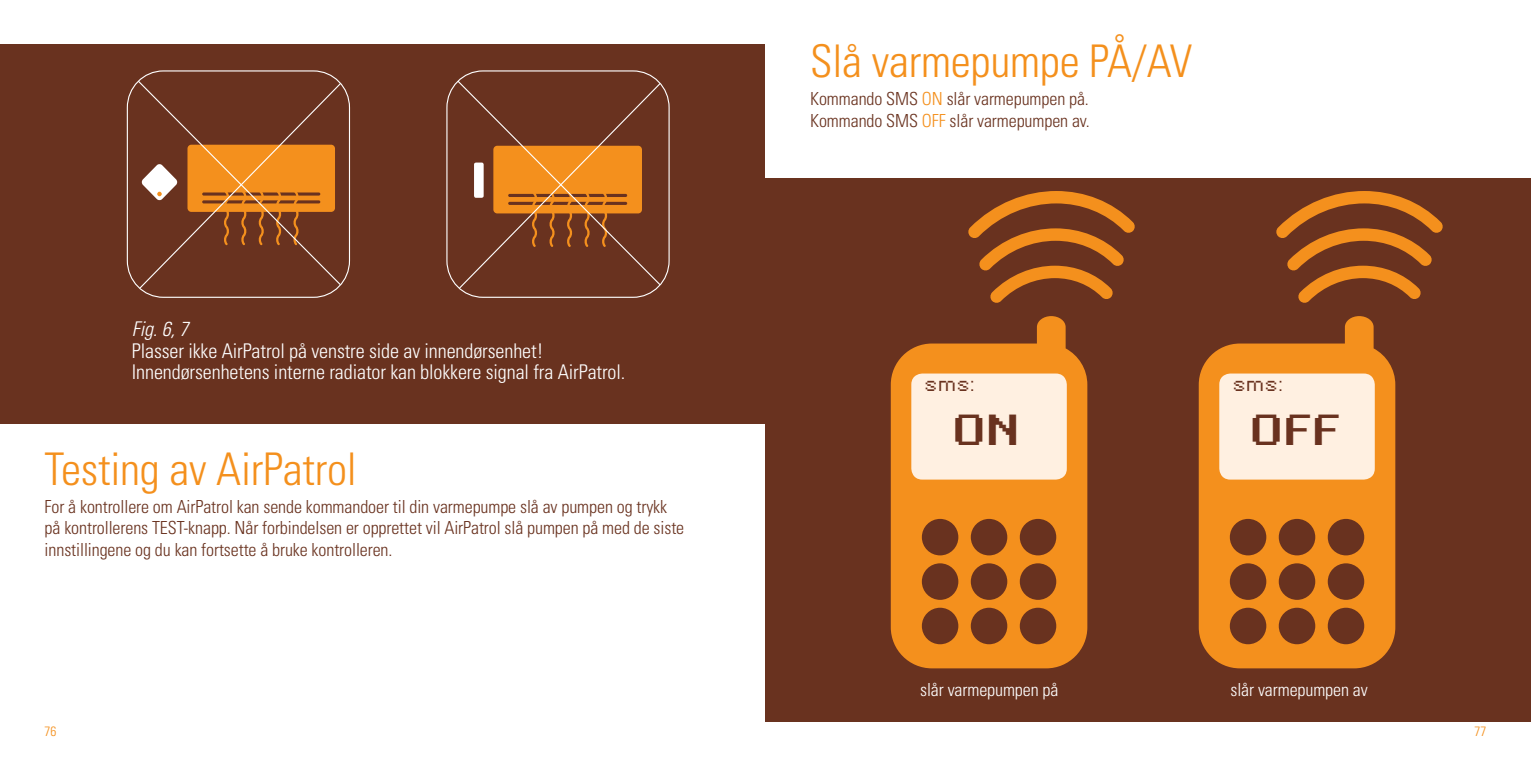
<style>
.page{position:relative;width:1531px;height:766px;background:#fff}
.page>*{position:absolute;margin:0;border:0;box-sizing:border-box;transform-origin:0 0}
.t1{font:300 condensed 45px "Univers LT Std";letter-spacing:-.005em;color:#f4901d}
.t2{font:27px "Grixel Kyrou 9 Regular Bold Xtnd";color:#69321f}
.t3{font:300 condensed 20.25px/21.6px "Univers LT Std";letter-spacing:-.005em;color:#fff}
.t4{font:italic 300 condensed 20.25px "Univers LT Std";color:#fff}
.t5{font:300 condensed 18px/21.6px "Univers LT Std";letter-spacing:-.005em;color:#69321f}
.t6{font:300 condensed 18px "Univers LT Std";letter-spacing:-.005em;color:#fff}
.t7{font:13.5px "Grixel Kyrou 9 Regular Xtnd";color:#69321f}
.t8{font:300 condensed 13.5px "Univers LT Std";color:#f4901d}
.s1{color:#f4901d}
</style>
<div class="page">
<div style="left:0;top:45px;width:765px;height:379px;background:#69321f"></div>
<svg style="left:137px;top:80px;width:205px;height:209px"></svg>
<div style="left:127px;top:70px;width:223px;height:228px;border:1px solid #fff;border-radius:36px"></div>
<svg style="left:456px;top:80px;width:205px;height:209px"></svg>
<div style="left:446px;top:70px;width:224px;height:228px;border:1px solid #fff;border-radius:36px"></div>
<div style="left:765px;top:178px;width:766px;height:543px;background:#69321f"></div>
<svg style="left:891px;top:316px;width:196px;height:352px;fill:#f4901d"></svg>
<svg style="left:968px;top:191px;width:167px;height:112px"></svg>
<div style="left:911px;top:373px;width:156px;height:106px;background:#fff0e1;border-radius:11px"></div>
<svg style="left:1199px;top:316px;width:196px;height:352px;fill:#f4901d"></svg>
<svg style="left:1276px;top:191px;width:167px;height:112px"></svg>
<div style="left:1219px;top:373px;width:156px;height:106px;background:#fff0e1;border-radius:11px"></div>
<p class="t4" style="left:132px;top:316px;width:58px">Fig. 6, 7</p>
<p class="t3" style="left:132px;top:339px;width:495px">Plasser ikke AirPatrol på venstre side av innendørsenhet!<br>Innendørsenhetens interne radiator kan blokkere signal fra AirPatrol.</p>
<h1 class="t1" style="left:45px;top:441px;width:314px">Testing av AirPatrol</h1>
<p class="t5" style="left:45px;top:495px;width:641px">For å kontrollere om AirPatrol kan sende kommandoer til din varmepumpe slå av pumpen og trykk på kontrollerens TEST-knapp. Når forbindelsen er opprettet vil AirPatrol slå pumpen på med de siste innstillingene og du kan fortsette å bruke kontrolleren.</p>
<h1 class="t1" style="left:810px;top:34px;width:384px">Slå varmepumpe PÅ/AV</h1>
<p class="t5" style="left:810px;top:88px;width:281px">Kommando SMS <span class="s1">ON</span> slår varmepumpen på.<br>Kommando SMS <span class="s1">OFF</span> slår varmepumpen av.</p>
<p class="t7" style="left:926px;top:378px;width:52px">SMS:</p>
<p class="t7" style="left:1234px;top:378px;width:52px">SMS:</p>
<h2 class="t2" style="left:1252px;top:420px;width:94px">OFF</h2>
<h2 class="t2" style="left:955px;top:420px;width:69px">ON</h2>
<p class="t6" style="left:920px;top:678px;width:140px">slår varmepumpen på</p>
<p class="t6" style="left:1230px;top:678px;width:139px">slår varmepumpen av</p>
<p class="t8" style="left:45px;top:723px;width:13px">76</p>
<p class="t8" style="left:1474px;top:723px;width:13px">77</p>
</div>
